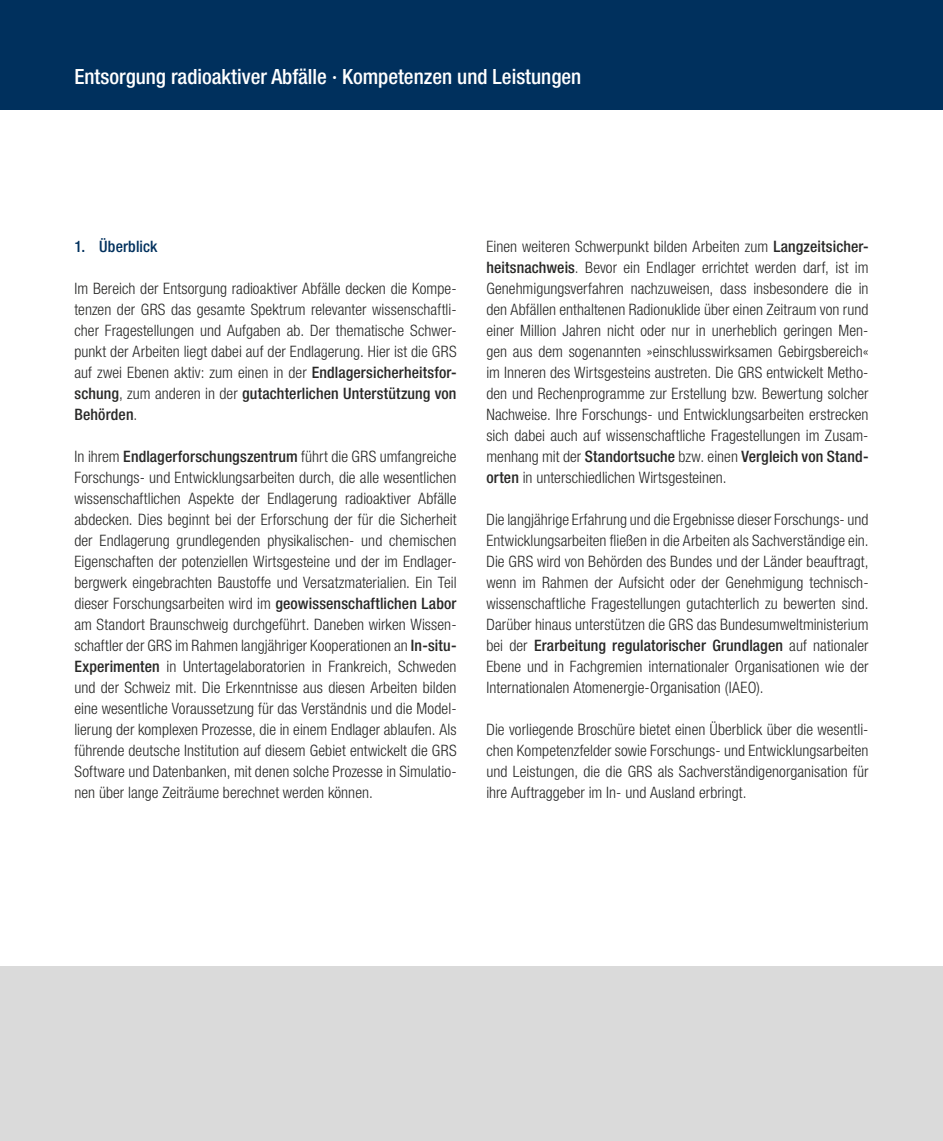
<style>
.page{position:relative;width:943px;height:1141px;background:#fff}
.page>*{position:absolute;margin:0;border:0;box-sizing:border-box;transform-origin:0 0}
.t1{font:500 condensed 21px "Helvetica Neue LT";color:#fff}
.t2{font:300 condensed 15.75px/21px "Helvetica Neue LT";letter-spacing:.005em;color:#282827;text-align:justify}
.t3{font:500 condensed 15.75px "Helvetica Neue LT";letter-spacing:.01em;color:#00305d}
.s1{font-weight:500}
</style>
<div class="page">
<div style="left:0;top:966px;width:943px;height:175px;background:#dadada"></div>
<div style="left:0;top:0;width:943px;height:109px;background:#00305d"></div>
<h1 class="t1" style="left:74px;top:64px;width:508px">Entsorgung radioaktiver Abfälle · Kompetenzen und Leistungen</h1>
<p class="t3" style="left:74px;top:237px;width:85px">1. Überblick</p>
<p class="t2" style="left:74px;top:278px;width:383px">Im Bereich der Entsorgung radioaktiver Abfälle decken die Kompe&shy;tenzen der GRS das gesamte Spektrum relevanter wissenschaftli&shy;cher Fragestellungen und Aufgaben ab. Der thematische Schwer&shy;punkt der Arbeiten liegt dabei auf der Endlagerung. Hier ist die GRS auf zwei Ebenen aktiv: zum einen in der <span class="s1">Endlagersicherheitsfor&shy;schung</span>, zum anderen in der <span class="s1">gutachterlichen Unterstützung von Behörden</span>.</p>
<p class="t2" style="left:74px;top:446px;width:383px">In ihrem <span class="s1">Endlagerforschungszentrum</span> führt die GRS umfangreiche Forschungs- und Entwicklungsarbeiten durch, die alle wesentlichen wissenschaftlichen Aspekte der Endlagerung radioaktiver Abfälle abdecken. Dies beginnt bei der Erforschung der für die Sicherheit der Endlagerung grundlegenden physikalischen- und chemischen Eigenschaften der potenziellen Wirtsgesteine und der im Endlager&shy;bergwerk eingebrachten Baustoffe und Versatzmaterialien. Ein Teil dieser Forschungsarbeiten wird im <span class="s1">geowissenschaftlichen Labor </span>am Standort Braunschweig durchgeführt. Daneben wirken Wissen&shy;schaftler der GRS im Rahmen langjähriger Kooperationen an <span class="s1">In-situ-Experimenten</span> in Untertagelaboratorien in Frankreich, Schweden und der Schweiz mit. Die Erkenntnisse aus diesen Arbeiten bilden eine wesentliche Voraussetzung für das Verständnis und die Model&shy;lierung der komplexen Prozesse, die in einem Endlager ablaufen. Als führende deutsche Institution auf diesem Gebiet entwickelt die GRS Software und Datenbanken, mit denen solche Prozesse in Simulatio&shy;nen über lange Zeiträume berechnet werden können.</p>
<p class="t2" style="left:486px;top:236px;width:383px">Einen weiteren Schwerpunkt bilden Arbeiten zum <span class="s1">Langzeitsicher&shy;heitsnachweis</span>. Bevor ein Endlager errichtet werden darf, ist im Genehmigungsverfahren nachzuweisen, dass insbesondere die in den Abfällen enthaltenen Radionuklide über einen Zeitraum von rund einer Million Jahren nicht oder nur in unerheblich geringen Men&shy;gen aus dem sogenannten »einschlusswirksamen Gebirgsbereich« im Inneren des Wirtsgesteins austreten. Die GRS entwickelt Metho&shy;den und Rechenprogramme zur Erstellung bzw. Bewertung solcher Nachweise. Ihre Forschungs- und Entwicklungsarbeiten erstrecken sich dabei auch auf wissenschaftliche Fragestellungen im Zusam&shy;menhang mit der <span class="s1">Standortsuche</span> bzw. einen <span class="s1">Vergleich von Stand&shy;orten</span> in unterschiedlichen Wirtsgesteinen.</p>
<p class="t2" style="left:486px;top:509px;width:384px">Die langjährige Erfahrung und die Ergebnisse dieser Forschungs- und Entwicklungsarbeiten fließen in die Arbeiten als Sachverständige ein.<br>Die GRS wird von Behörden des Bundes und der Länder beauftragt, wenn im Rahmen der Aufsicht oder der Genehmigung technisch&shy;wissenschaftliche Fragestellungen gutachterlich zu bewerten sind.<br>Darüber hinaus unterstützen die GRS das Bundesumweltministerium bei der <span class="s1">Erarbeitung regulatorischer Grundlagen</span> auf nationaler Ebene und in Fachgremien internationaler Organisationen wie der Internationalen Atomenergie-Organisation (IAEO).</p>
<p class="t2" style="left:486px;top:719px;width:383px">Die vorliegende Broschüre bietet einen Überblick über die wesentli&shy;chen Kompetenzfelder sowie Forschungs- und Entwicklungsarbeiten und Leistungen, die die GRS als Sachverständigenorganisation für ihre Auftraggeber im In- und Ausland erbringt.</p>
</div>
